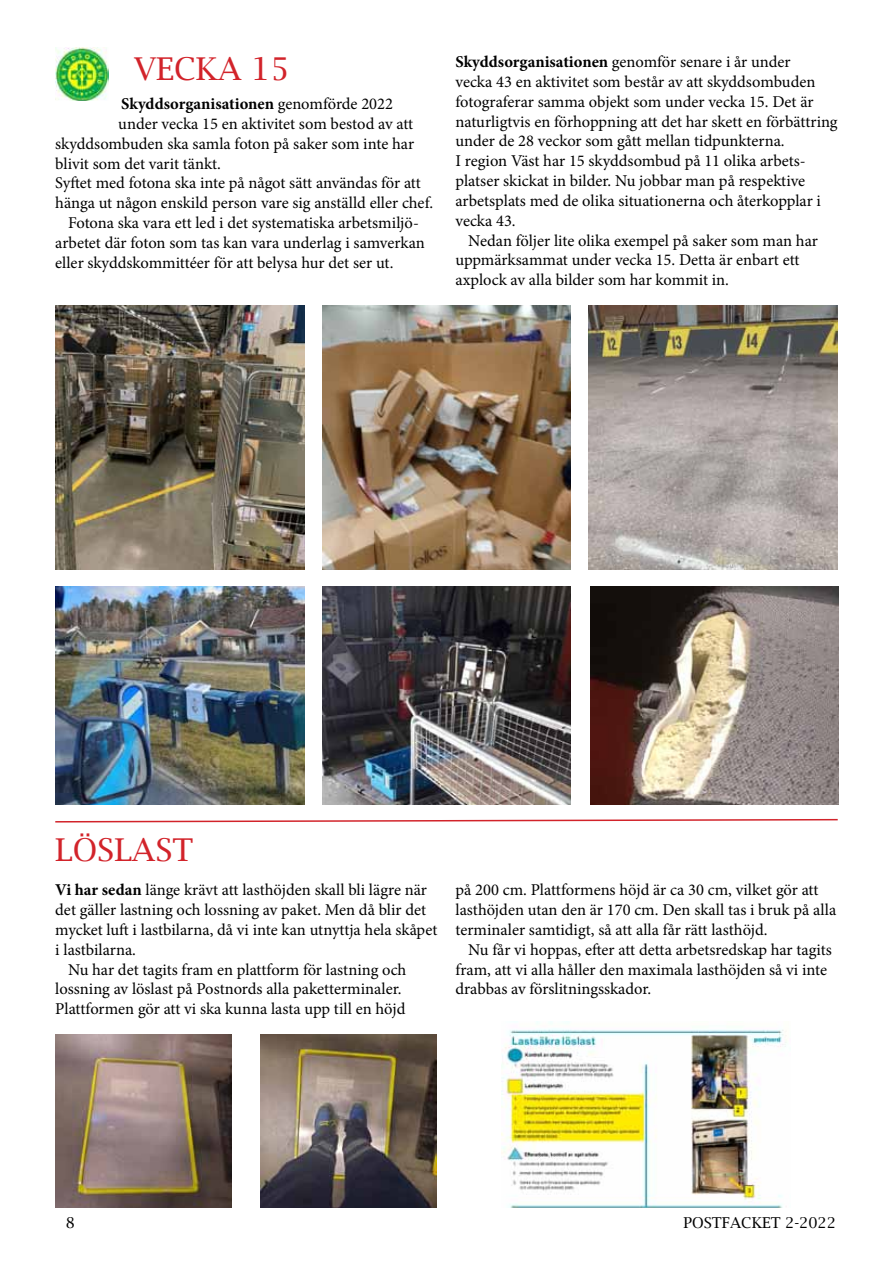
<style>
.page{position:relative;width:893px;height:1263px;background:#fff}
.page>*{position:absolute;margin:0;border:0;box-sizing:border-box;transform-origin:0 0}
.t1{font:31.5px "Lucida Bright";color:#d2232a}
.t2{font:16.5px/19.8px "Minion Pro";color:#000}
.t3{font:700 16.5px "Minion Pro";color:#000}
.t4{font:15px "Lucida Bright";color:#000}
.s1{font-weight:400}
.s2{font-weight:700}
</style>
<div class="page">
<img style="left:55px;top:1034px;width:177px;height:174px">
<img style="left:502px;top:1022px;width:285px;height:186px">
<img style="left:260px;top:1034px;width:177px;height:174px">
<img style="left:323px;top:305px;width:248px;height:264px">
<img style="left:55px;top:305px;width:249px;height:264px">
<img style="left:590px;top:587px;width:249px;height:218px">
<img style="left:589px;top:305px;width:249px;height:264px">
<img style="left:55px;top:587px;width:249px;height:218px">
<img style="left:322px;top:587px;width:249px;height:218px">
<img style="left:55px;top:48px;width:54px;height:53px">
<svg style="left:55px;top:818px;width:783px;height:5px"></svg>
<h1 class="t1" style="left:134px;top:50px;width:157px">VECKA 15</h1>
<p class="t3" style="left:121px;top:92px;width:273px">Skyddsorganisationen <span class="s1">genomförde 2022</span></p>
<p class="t2" style="left:118px;top:114px;width:296px">under vecka 15 en aktivitet som bestod av att</p>
<p class="t2" style="left:55px;top:134px;width:360px">skyddsombuden ska samla foton på saker som inte har</p>
<p class="t2" style="left:55px;top:154px;width:167px">blivit som det varit tänkt.</p>
<p class="t2" style="left:55px;top:173px;width:367px">Syftet med fotona ska inte på något sätt användas för att</p>
<p class="t2" style="left:55px;top:193px;width:379px">hänga ut någon enskild person vare sig anställd eller chef.</p>
<p class="t2" style="left:68px;top:213px;width:352px">Fotona ska vara ett led i det systematiska arbetsmiljö-</p>
<p class="t2" style="left:55px;top:233px;width:371px">arbetet där foton som tas kan vara underlag i samverkan</p>
<p class="t2" style="left:55px;top:253px;width:340px">eller skyddskommittéer för att belysa hur det ser ut.</p>
<p class="t2" style="left:455px;top:52px;width:384px"><span class="s2">Skyddsorganisationen</span> genomför senare i år under<br>vecka 43 en aktivitet som består av att skyddsombuden fotograferar samma objekt som under vecka 15. Det är naturligtvis en förhoppning att det har skett en förbättring under de 28 veckor som gått mellan tidpunkterna.<br>I region Väst har 15 skyddsombud på 11 olika arbets&shy;platser skickat in bilder. Nu jobbar man på respektive arbetsplats med de olika situationerna och återkopplar i vecka 43.</p>
<p class="t2" style="left:455px;top:230px;width:364px;text-indent:13px">Nedan följer lite olika exempel på saker som man har uppmärksammat under vecka 15. Detta är enbart ett axplock av alla bilder som har kommit in.</p>
<h1 class="t1" style="left:55px;top:831px;width:140px">LÖSLAST</h1>
<p class="t2" style="left:55px;top:880px;width:373px"><span class="s2">Vi har sedan</span> länge krävt att lasthöjden skall bli lägre när</p>
<p class="t2" style="left:55px;top:900px;width:372px">det gäller lastning och lossning av paket. Men då blir det</p>
<p class="t2" style="left:55px;top:920px;width:384px">mycket luft i lastbilarna, då vi inte kan utnyttja hela skåpet</p>
<p class="t2" style="left:55px;top:940px;width:82px">i lastbilarna.</p>
<p class="t2" style="left:68px;top:959px;width:340px">Nu har det tagits fram en plattform för lastning och</p>
<p class="t2" style="left:55px;top:979px;width:348px">lossning av löslast på Postnords alla paketterminaler.</p>
<p class="t2" style="left:55px;top:999px;width:352px">Plattformen gör att vi ska kunna lasta upp till en höjd</p>
<p class="t2" style="left:455px;top:880px;width:382px">på 200 cm. Plattformens höjd är ca 30 cm, vilket gör att lasthöjden utan den är 170 cm. Den skall tas i bruk på alla terminaler samtidigt, så att alla får rätt lasthöjd.</p>
<p class="t2" style="left:455px;top:940px;width:378px;text-indent:13px">Nu får vi hoppas, efter att detta arbetsredskap har tagits fram, att vi alla håller den maximala lasthöjden så vi inte drabbas av förslitningsskador.</p>
<p class="t4" style="left:66px;top:1214px;width:11px">8</p>
<p class="t4" style="left:684px;top:1214px;width:154px">POSTFACKET 2-2022</p>
</div>
